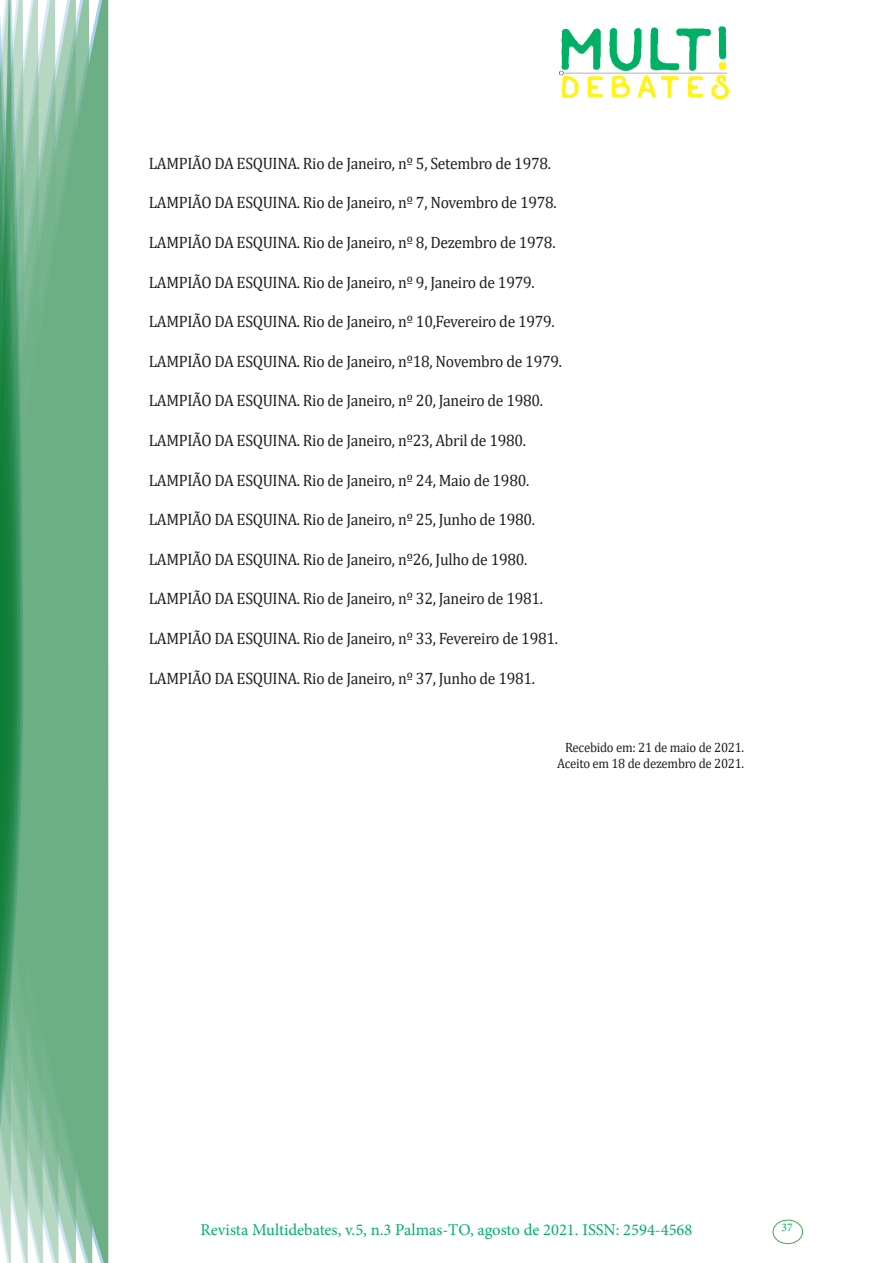
<style>
.page{position:relative;width:893px;height:1263px;background:#fff}
.page>*{position:absolute;margin:0;border:0;box-sizing:border-box;transform-origin:0 0}
.Texto_base{font:16.5px "Cambria";letter-spacing:-.02em;color:#231f20;scale:.95 1}
.t1{font:16.5px "Minion Pro";color:#00b064}
.Texto_base-2{font:13.5px "Cambria";letter-spacing:-.02em;color:#231f20;scale:.95 1}
.t2{font:11.7px "Minion Pro";color:#00b064}
</style>
<div class="page">
<img style="left:559px;top:26px;width:169px;height:72px">
<div style="left:95px;top:0;width:14px;height:1263px;background:#6caf84"></div>
<svg style="left:79px;top:0;width:16px;height:1263px;background:#71b289"></svg>
<svg style="left:62px;top:0;width:17px;height:1263px;background:#75b48c"></svg>
<svg style="left:45px;top:0;width:17px;height:1263px;background:#7cb792"></svg>
<svg style="left:30px;top:0;width:15px;height:1263px;background:#80ba96"></svg>
<svg style="left:0;top:0;width:30px;height:1263px;background:#61a97f"></svg>
<div style="left:772px;top:1219px;width:31px;height:25px;border:1px solid #40ae49;border-radius:50%"></div>
<p class="Texto_base" style="left:149px;top:153px;width:425px">LAMPIÃO DA ESQUINA. Rio de Janeiro, nº 5, Setembro de 1978.</p>
<p class="Texto_base" style="left:149px;top:193px;width:431px">LAMPIÃO DA ESQUINA. Rio de Janeiro, nº 7, Novembro de 1978.</p>
<p class="Texto_base" style="left:149px;top:233px;width:430px">LAMPIÃO DA ESQUINA. Rio de Janeiro, nº 8, Dezembro de 1978.</p>
<p class="Texto_base" style="left:149px;top:272px;width:408px">LAMPIÃO DA ESQUINA. Rio de Janeiro, nº 9, Janeiro de 1979.</p>
<p class="Texto_base" style="left:149px;top:312px;width:429px">LAMPIÃO DA ESQUINA. Rio de Janeiro, nº 10,Fevereiro de 1979.</p>
<p class="Texto_base" style="left:149px;top:351px;width:436px">LAMPIÃO DA ESQUINA. Rio de Janeiro, nº18, Novembro de 1979.</p>
<p class="Texto_base" style="left:149px;top:391px;width:416px">LAMPIÃO DA ESQUINA. Rio de Janeiro, nº 20, Janeiro de 1980.</p>
<p class="Texto_base" style="left:149px;top:431px;width:399px">LAMPIÃO DA ESQUINA. Rio de Janeiro, nº23, Abril de 1980.</p>
<p class="Texto_base" style="left:149px;top:470px;width:402px">LAMPIÃO DA ESQUINA. Rio de Janeiro, nº 24, Maio de 1980.</p>
<p class="Texto_base" style="left:149px;top:510px;width:408px">LAMPIÃO DA ESQUINA. Rio de Janeiro, nº 25, Junho de 1980.</p>
<p class="Texto_base" style="left:149px;top:549px;width:400px">LAMPIÃO DA ESQUINA. Rio de Janeiro, nº26, Julho de 1980.</p>
<p class="Texto_base" style="left:149px;top:589px;width:416px">LAMPIÃO DA ESQUINA. Rio de Janeiro, nº 32, Janeiro de 1981.</p>
<p class="Texto_base" style="left:149px;top:629px;width:432px">LAMPIÃO DA ESQUINA. Rio de Janeiro, nº 33, Fevereiro de 1981.</p>
<p class="Texto_base" style="left:149px;top:668px;width:408px">LAMPIÃO DA ESQUINA. Rio de Janeiro, nº 37, Junho de 1981.</p>
<p class="Texto_base-2" style="left:565px;top:739px;width:190px">Recebido em: 21 de maio de 2021.</p>
<p class="Texto_base-2" style="left:557px;top:756px;width:199px">Aceito em 18 de dezembro de 2021.</p>
<p class="t1" style="left:200px;top:1218px;width:493px">Revista Multidebates, v.5, n.3 Palmas-TO, agosto de 2021. ISSN: 2594-4568</p>
<p class="t2" style="left:781px;top:1219px;width:13px">37</p>
</div>
